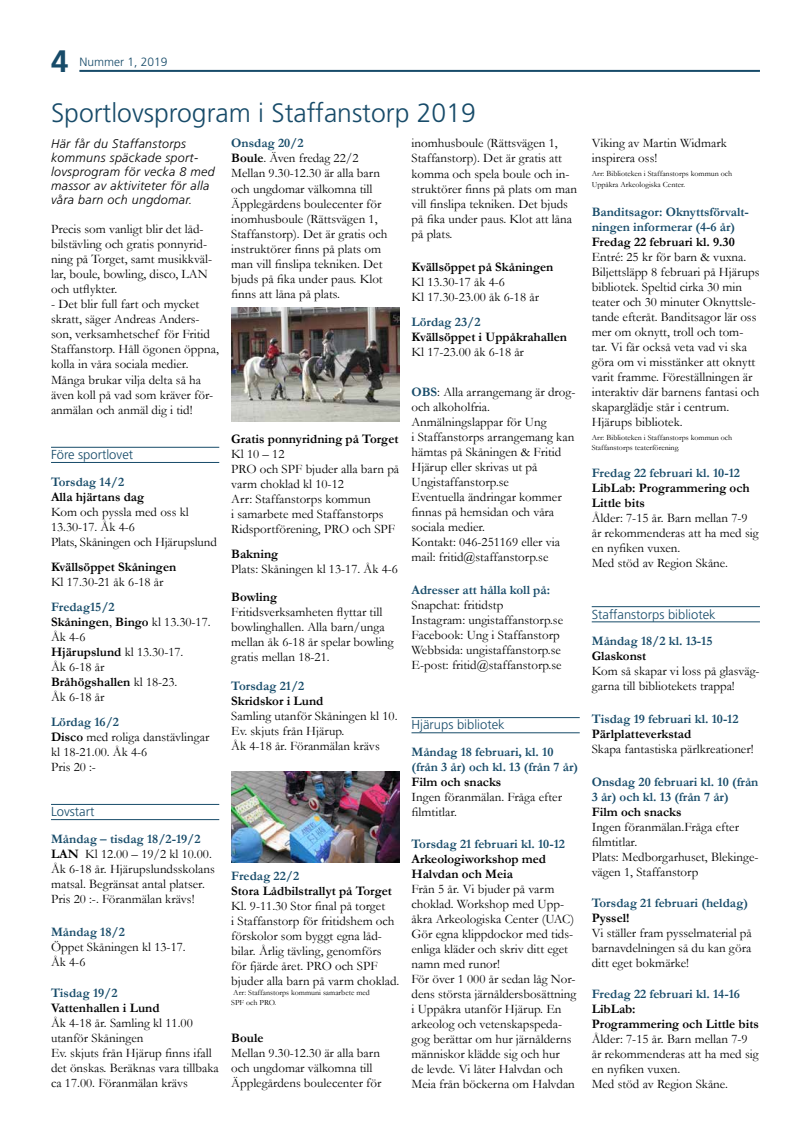
<style>
.page{position:relative;width:794px;height:1126px;background:#fff}
.page>*{position:absolute;margin:0;border:0;box-sizing:border-box;transform-origin:0 0}
.t1{font:700 31px "Frutiger";color:#174b69}
.t2{font:300 26.5px "Frutiger";color:#174b69}
.t3{font:13px/15px "Garamond";color:#000}
.t4{font:700 13px/15px "Garamond";color:#174b69}
.t5{font:700 13px/15px "Garamond";color:#000}
.t6{font:300 13px "Frutiger";color:#174b69}
.t7{font:italic 300 12.5px/14px "Frutiger";letter-spacing:.025em;color:#000}
.t8{font:300 12px "Frutiger";color:#174b69}
.t9{font:8px/10px "Garamond";color:#000}
.s1{font-weight:700;color:#174b69}
.s2{font-weight:700}
</style>
<div class="page">
<hr style="left:79px;top:70px;width:681px;height:2px;background:#174b69">
<hr style="left:411px;top:717px;width:169px;height:1px;background:#174b69">
<hr style="left:411px;top:732px;width:169px;height:1px;background:#174b69">
<hr style="left:592px;top:606px;width:168px;height:1px;background:#174b69">
<hr style="left:592px;top:621px;width:168px;height:1px;background:#174b69">
<hr style="left:51px;top:447px;width:168px;height:1px;background:#174b69">
<hr style="left:51px;top:462px;width:168px;height:1px;background:#174b69">
<hr style="left:51px;top:803px;width:168px;height:1px;background:#174b69">
<hr style="left:51px;top:819px;width:168px;height:1px;background:#174b69">
<img style="left:231px;top:308px;width:168px;height:113px">
<img style="left:231px;top:771px;width:168px;height:91px">
<h1 class="t1" style="left:51px;top:43px;width:19px">4</h1>
<p class="t8" style="left:79px;top:55px;width:90px">Nummer 1, 2019</p>
<h2 class="t2" style="left:51px;top:98px;width:426px">Sportlovsprogram i Staffanstorp 2019</h2>
<p class="t3" style="left:231px;top:135px;width:158px"><span class="s1">Onsdag 20/2<br></span><span class="s2">Boule</span>. Även fredag 22/2<br>Mellan 9.30-12.30 är alla barn och ungdomar välkomna till<br>Äpplegårdens boulecenter för inomhusboule (Rättsvägen 1,<br>Staffanstorp). Det är gratis och instruktörer finns på plats om man vill finslipa tekniken. Det bjuds på fika under paus. Klot finns att låna på plats.</p>
<p class="t7" style="left:51px;top:137px;width:165px">Här får du Staffanstorps kommuns späckade sport&shy;lovsprogram för vecka 8 med massor av aktiviteter för alla våra barn och ungdomar.</p>
<p class="t3" style="left:51px;top:221px;width:163px">Precis som vanligt blir det låd&shy;bilstävling och gratis ponnyrid&shy;ning på Torget, samt musikkväl&shy;lar, boule, bowling, disco, LAN och utflykter.</p>
<p class="t3" style="left:51px;top:296px;width:169px">- Det blir full fart och mycket skratt, säger Andreas Anders&shy;son, verksamhetschef för Fritid<br>Staffanstorp. Håll ögonen öppna, kolla in våra sociala medier.<br>Många brukar vilja delta så ha även koll på vad som kräver för&shy;anmälan och anmäl dig i tid!</p>
<p class="t6" style="left:51px;top:447px;width:84px">Före sportlovet</p>
<p class="t4" style="left:51px;top:474px;width:75px">Torsdag 14/2</p>
<p class="t5" style="left:51px;top:489px;width:95px">Alla hjärtans dag</p>
<p class="t3" style="left:51px;top:503px;width:167px">Kom och pyssla med oss kl<br>13.30-17. Åk 4-6<br>Plats, Skåningen och Hjärupslund</p>
<p class="t5" style="left:51px;top:559px;width:127px">Kvällsöppet Skåningen</p>
<p class="t3" style="left:51px;top:573px;width:114px">Kl 17.30-21 åk 6-18 år</p>
<p class="t3" style="left:51px;top:598px;width:161px"><span class="s1">Fredag15/2<br></span><span class="s2">Skåningen</span>, <span class="s2">Bingo</span> kl 13.30-17.<br>Åk 4-6<br><span class="s2">Hjärupslund</span> kl 13.30-17.<br>Åk 6-18 år<br><span class="s2">Bråhögshallen</span> kl 18-23.<br>Åk 6-18 år</p>
<p class="t3" style="left:51px;top:713px;width:160px"><span class="s1">Lördag 16/2<br></span><span class="s2">Disco</span> med roliga danstävlingar kl 18-21.00. Åk 4-6<br>Pris 20 :-</p>
<p class="t6" style="left:51px;top:804px;width:45px">Lovstart</p>
<p class="t3" style="left:51px;top:830px;width:165px"><span class="s1">Måndag – tisdag 18/2-19/2<br></span><span class="s2">LAN</span> Kl 12.00 – 19/2 kl 10.00.<br>Åk 6-18 år. Hjärupslundsskolans matsal. Begränsat antal platser.<br>Pris 20 :-. Föranmälan krävs!</p>
<p class="t4" style="left:51px;top:924px;width:75px">Måndag 18/2</p>
<p class="t3" style="left:51px;top:938px;width:136px">Öppet Skåningen kl 13-17.<br>Åk 4-6</p>
<p class="t4" style="left:51px;top:985px;width:68px">Tisdag 19/2</p>
<p class="t5" style="left:51px;top:1000px;width:110px">Vattenhallen i Lund</p>
<p class="t3" style="left:51px;top:1014px;width:169px">Åk 4-18 år. Samling kl 11.00 utanför Skåningen<br>Ev. skjuts från Hjärup finns ifall det önskas. Beräknas vara tillbaka ca 17.00. Föranmälan krävs</p>
<p class="t3" style="left:411px;top:135px;width:167px">inomhusboule (Rättsvägen 1,<br>Staffanstorp). Det är gratis att komma och spela boule och in&shy;struktörer finns på plats om man vill finslipa tekniken. Det bjuds på fika under paus. Klot att låna på plats.</p>
<p class="t5" style="left:411px;top:259px;width:143px">Kvällsöppet på Skåningen</p>
<p class="t3" style="left:411px;top:274px;width:129px">Kl 13.30-17 åk 4-6<br>Kl 17.30-23.00 åk 6-18 år</p>
<p class="t4" style="left:411px;top:314px;width:70px">Lördag 23/2</p>
<p class="t5" style="left:411px;top:329px;width:157px">Kvällsöppet i Uppåkrahallen</p>
<p class="t3" style="left:411px;top:344px;width:114px">Kl 17-23.00 åk 6-18 år</p>
<p class="t3" style="left:411px;top:384px;width:165px"><span class="s1">OBS</span>: Alla arrangemang är drog&shy;och alkoholfria.<br>Anmälningslappar för Ung<br>i Staffanstorps arrangemang kan hämtas på Skåningen &amp; Fritid<br>Hjärup eller skrivas ut på<br>Ungistaffanstorp.se<br>Eventuella ändringar kommer finnas på hemsidan och våra sociala medier.<br>Kontakt: 046-251169 eller via mail: fritid@staffanstorp.se</p>
<p class="t4" style="left:411px;top:582px;width:140px">Adresser att hålla koll på:</p>
<p class="t3" style="left:411px;top:597px;width:153px">Snapchat: fritidstp<br>Instagram: ungistaffanstorp.se<br>Facebook: Ung i Staffanstorp<br>Webbsida: ungistaffanstorp.se<br>E-post: fritid@staffanstorp.se</p>
<p class="t5" style="left:231px;top:431px;width:169px">Gratis ponnyridning på Torget</p>
<p class="t3" style="left:231px;top:446px;width:169px">Kl 10 – 12<br>PRO och SPF bjuder alla barn på varm choklad kl 10-12<br>Arr: Staffanstorps kommun<br>i samarbete med Staffanstorps<br>Ridsportförening, PRO och SPF</p>
<p class="t5" style="left:231px;top:546px;width:48px">Bakning</p>
<p class="t3" style="left:231px;top:561px;width:168px">Plats: Skåningen kl 13-17. Åk 4-6</p>
<p class="t5" style="left:231px;top:589px;width:47px">Bowling</p>
<p class="t3" style="left:231px;top:604px;width:164px">Fritidsverksamheten flyttar till bowlinghallen. Alla barn/unga mellan åk 6-18 år spelar bowling gratis mellan 18-21.</p>
<p class="t4" style="left:231px;top:678px;width:75px">Torsdag 21/2</p>
<p class="t5" style="left:231px;top:693px;width:94px">Skridskor i Lund</p>
<p class="t3" style="left:231px;top:708px;width:168px">Samling utanför Skåningen kl 10.<br>Ev. skjuts från Hjärup.<br>Åk 4-18 år. Föranmälan krävs</p>
<p class="t6" style="left:411px;top:717px;width:95px">Hjärups bibliotek</p>
<p class="t4" style="left:411px;top:744px;width:168px">Måndag 18 februari, kl. 10 (från 3 år) och kl. 13 (från 7 år)</p>
<p class="t5" style="left:411px;top:774px;width:91px">Film och snacks</p>
<p class="t3" style="left:411px;top:788px;width:152px">Ingen föranmälan. Fråga efter filmtitlar.</p>
<p class="t4" style="left:411px;top:836px;width:155px">Torsdag 21 februari kl. 10-12</p>
<p class="t5" style="left:411px;top:851px;width:136px">Arkeologiworkshop med<br>Halvdan och Meia</p>
<p class="t3" style="left:411px;top:880px;width:166px">Från 5 år. Vi bjuder på varm choklad. Workshop med Upp&shy;åkra Arkeologiska Center (UAC)<br>Gör egna klippdockor med tids&shy;enliga kläder och skriv ditt eget namn med runor!<br>För över 1 000 år sedan låg Nor&shy;dens största järnåldersbosättning i Uppåkra utanför Hjärup. En arkeolog och vetenskapspeda&shy;gog berättar om hur järnålderns människor klädde sig och hur<br>de levde. Vi låter Halvdan och<br>Meia från böckerna om Halvdan</p>
<p class="t4" style="left:231px;top:868px;width:69px">Fredag 22/2</p>
<p class="t5" style="left:231px;top:883px;width:162px">Stora Lådbilstrallyt på Torget</p>
<p class="t3" style="left:231px;top:898px;width:170px">Kl. 9-11.30 Stor final på torget<br>i Staffanstorp för fritidshem och förskolor som byggt egna låd&shy;bilar. Årlig tävling, genomförs för fjärde året. PRO och SPF bjuder alla barn på varm choklad.</p>
<p class="t9" style="left:231px;top:987px;width:140px">Arr: Staffanstorps kommuni samarbete med<br>SPF och PRO.</p>
<p class="t5" style="left:231px;top:1030px;width:34px">Boule</p>
<p class="t3" style="left:231px;top:1044px;width:152px">Mellan 9.30-12.30 är alla barn och ungdomar välkomna till<br>Äpplegårdens boulecenter för</p>
<p class="t3" style="left:592px;top:135px;width:137px">Viking av Martin Widmark inspirera oss!</p>
<p class="t9" style="left:592px;top:169px;width:142px">Arr: Biblioteken i Staffanstorps kommun och<br>Uppåkra Arkeologiska Center.</p>
<p class="t4" style="left:592px;top:204px;width:159px">Banditsagor: Oknyttsförvalt&shy;ningen informerar (4-6 år)</p>
<p class="t5" style="left:592px;top:234px;width:145px">Fredag 22 februari kl. 9.30</p>
<p class="t3" style="left:592px;top:249px;width:169px">Entré: 25 kr för barn &amp; vuxna.<br>Biljettsläpp 8 februari på Hjärups bibliotek. Speltid cirka 30 min teater och 30 minuter Oknyttsle&shy;tande efteråt. Banditsagor lär oss mer om oknytt, troll och tom&shy;tar. Vi får också veta vad vi ska göra om vi misstänker att oknytt varit framme. Föreställningen är interaktiv där barnens fantasi och skaparglädje står i centrum.<br>Hjärups bibliotek.</p>
<p class="t9" style="left:592px;top:432px;width:142px">Arr: Biblioteken i Staffanstorps kommun och<br>Staffanstorps teaterförening.</p>
<p class="t4" style="left:592px;top:465px;width:150px">Fredag 22 februari kl. 10-12</p>
<p class="t5" style="left:592px;top:480px;width:159px">LibLab: Programmering och<br>Little bits</p>
<p class="t3" style="left:592px;top:510px;width:168px">Ålder: 7-15 år. Barn mellan 7-9 år rekommenderas att ha med sig en nyfiken vuxen.<br>Med stöd av Region Skåne.</p>
<p class="t6" style="left:592px;top:606px;width:125px">Staffanstorps bibliotek</p>
<p class="t4" style="left:592px;top:633px;width:122px">Måndag 18/2 kl. 13-15</p>
<p class="t5" style="left:592px;top:648px;width:56px">Glaskonst</p>
<p class="t3" style="left:592px;top:663px;width:169px">Kom så skapar vi loss på glasväg&shy;garna till bibliotekets trappa!</p>
<p class="t4" style="left:592px;top:711px;width:148px">Tisdag 19 februari kl. 10-12</p>
<p class="t5" style="left:592px;top:726px;width:101px">Pärlplatteverkstad</p>
<p class="t3" style="left:592px;top:741px;width:163px">Skapa fantastiska pärlkreationer!</p>
<p class="t4" style="left:592px;top:774px;width:168px">Onsdag 20 februari kl. 10 (från<br>3 år) och kl. 13 (från 7 år)</p>
<p class="t5" style="left:592px;top:804px;width:91px">Film och snacks</p>
<p class="t3" style="left:592px;top:819px;width:168px">Ingen föranmälan.Fråga efter filmtitlar.<br>Plats: Medborgarhuset, Blekinge&shy;vägen 1, Staffanstorp</p>
<p class="t4" style="left:592px;top:895px;width:158px">Torsdag 21 februari (heldag)</p>
<p class="t5" style="left:592px;top:910px;width:39px">Pyssel!</p>
<p class="t3" style="left:592px;top:925px;width:162px;text-align:justify">Vi ställer fram pysselmaterial på barnavdelningen så du kan göra ditt eget bokmärke!</p>
<p class="t4" style="left:592px;top:986px;width:150px">Fredag 22 februari kl. 14-16</p>
<p class="t5" style="left:592px;top:1001px;width:169px">LibLab:<br>Programmering och Little bits</p>
<p class="t3" style="left:592px;top:1031px;width:168px">Ålder: 7-15 år. Barn mellan 7-9 år rekommenderas att ha med sig en nyfiken vuxen.<br>Med stöd av Region Skåne.</p>
</div>
